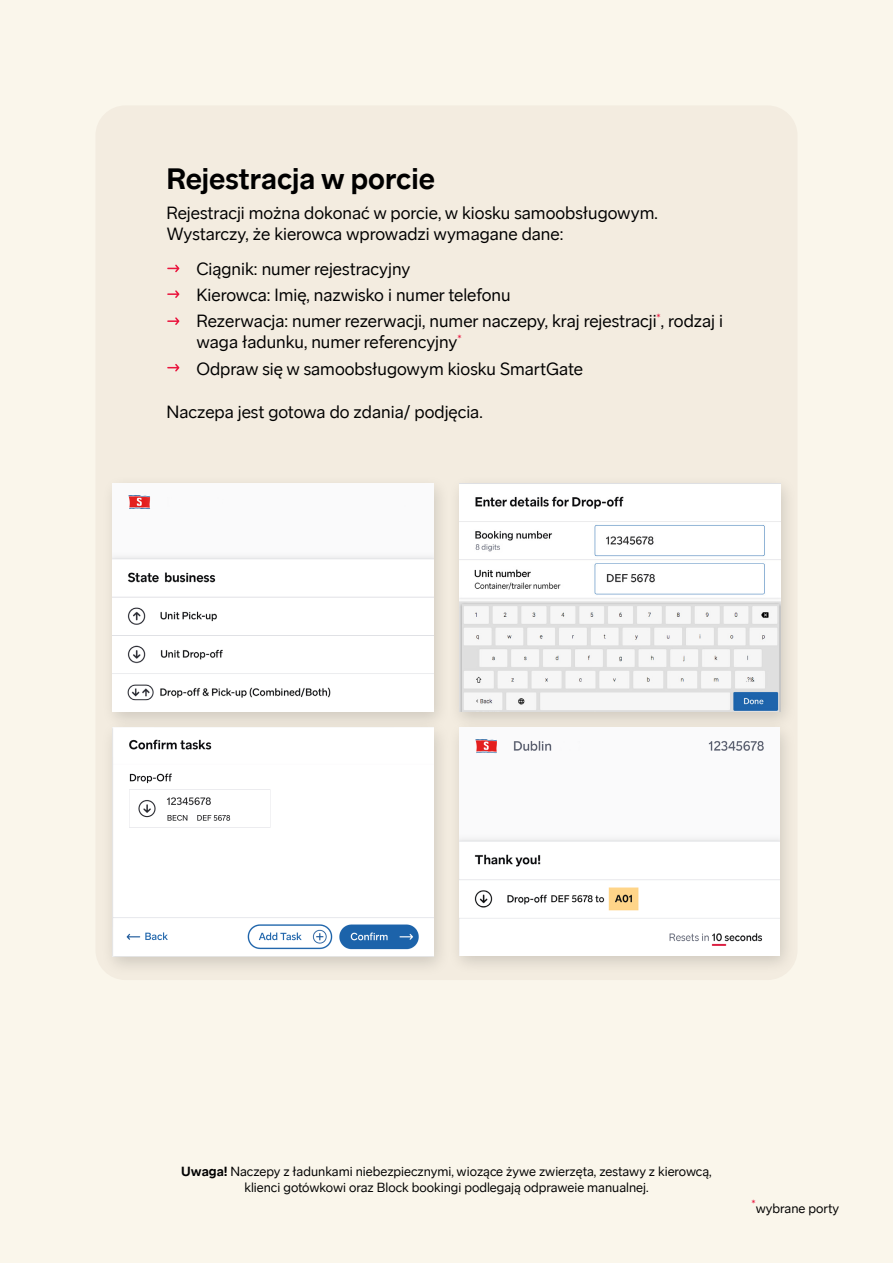
<style>
.page{position:relative;width:893px;height:1263px;background:#faf6eb}
.page>*{position:absolute;margin:0;border:0;box-sizing:border-box;transform-origin:0 0}
.A4_Heading_2{font:700 30px "Stena Sans";color:#000}
.A4_List_Body_text{font:18px/21.6px "Stena Sans";color:#000}
.t1{font:13.5px/16.2px "Stena Sans";color:#000;text-align:center}
.s1{font-weight:700}
</style>
<div class="page">
<div style="left:95px;top:105px;width:702px;height:875px;background:#f3ece0;border-radius:30px"></div>
<svg style="left:167px;top:265px;width:12px;height:7px"></svg>
<svg style="left:167px;top:290px;width:12px;height:8px"></svg>
<svg style="left:167px;top:317px;width:12px;height:8px"></svg>
<svg style="left:167px;top:364px;width:12px;height:8px"></svg>
<div style="left:448px;top:474px;width:350px;height:258px;background:#000;opacity:.15"></div>
<img style="left:459px;top:483px;width:321px;height:228px">
<div style="left:101px;top:474px;width:350px;height:258px;background:#000;opacity:.15"></div>
<img style="left:113px;top:483px;width:321px;height:228px">
<div style="left:448px;top:719px;width:349px;height:256px;background:#000;opacity:.15"></div>
<div style="left:459px;top:728px;width:320px;height:227px;background:#fafafb"></div>
<div style="left:101px;top:719px;width:351px;height:258px;background:#000;opacity:.15"></div>
<div style="left:113px;top:728px;width:321px;height:228px;background:#fff"></div>
<p class="A4_Heading_2" style="left:166px;top:162px;width:270px">Rejestracja w porcie</p>
<p class="A4_List_Body_text" style="left:166px;top:202px;width:493px">Rejestracji można dokonać w porcie, w kiosku samoobsługowym.<br>Wystarczy, że kierowca wprowadzi wymagane dane:</p>
<p class="A4_List_Body_text" style="left:196px;top:258px;width:215px">Ciągnik: numer rejestracyjny</p>
<p class="A4_List_Body_text" style="left:196px;top:284px;width:316px">Kierowca: Imię, nazwisko i numer telefonu</p>
<p class="A4_List_Body_text" style="left:196px;top:310px;width:528px">Rezerwacja: numer rezerwacji, numer naczepy, kraj rejestracji<sup>*</sup>, rodzaj i waga ładunku, numer referencyjny<sup>*</sup></p>
<p class="A4_List_Body_text" style="left:196px;top:358px;width:388px">Odpraw się w samoobsługowym kiosku SmartGate</p>
<p class="A4_List_Body_text" style="left:166px;top:401px;width:318px">Naczepa jest gotowa do zdania/ podjęcia.</p>
<p class="t1" style="left:181px;top:1163px;width:532px"><span class="s1">Uwaga!</span> Naczepy z ładunkami niebezpiecznymi, wiozące żywe zwierzęta, zestawy z kierowcą, klienci gotówkowi oraz Block bookingi podlegają odpraweie manualnej.</p>
<p class="t1" style="left:751px;top:1201px;width:89px"><sup>*</sup>wybrane porty</p>
</div>
